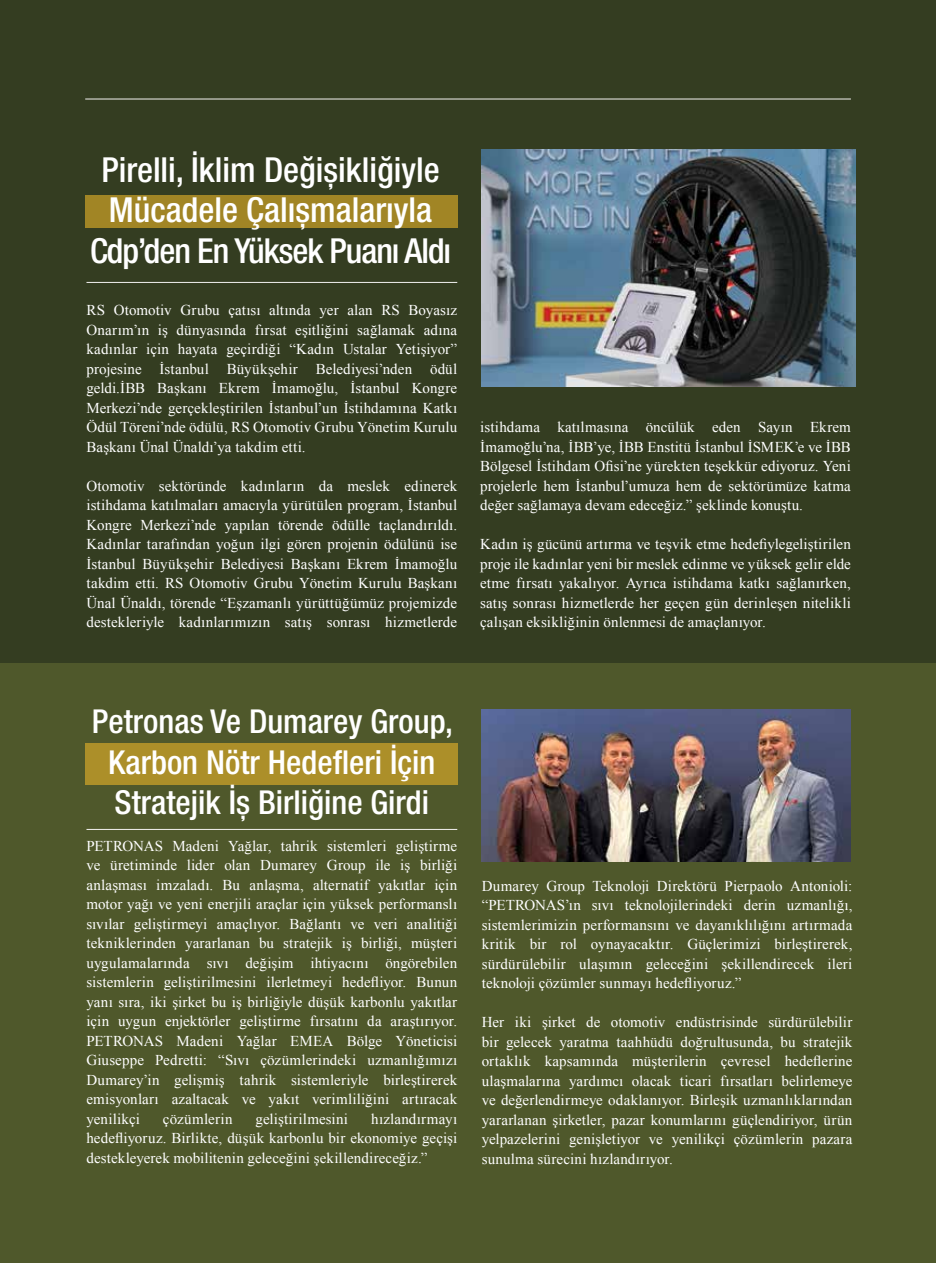
<style>
.page{position:relative;width:936px;height:1263px;background:#fff}
.page>*{position:absolute;margin:0;border:0;box-sizing:border-box;transform-origin:0 0}
.t1{font:500 condensed 34.5px/40.5px "Helvetica Neue LT Pro";color:#fff;text-align:center}
.t2{font:500 condensed 33px/40.5px "Helvetica Neue LT Pro";color:#fff;text-align:center}
.t3{font:15px/19.5px "Times New Roman";letter-spacing:.01em;color:#fff;text-align:justify}
</style>
<div class="page">
<div style="left:0;top:0;width:935px;height:1263px;background:#343d21"></div>
<div style="left:0;top:663px;width:935px;height:600px;background:#4f582b"></div>
<hr style="left:85px;top:99px;width:765px;height:1px;background:#f3f2f1">
<hr style="left:86px;top:282px;width:371px;height:1px;background:#f3f2f1">
<div style="left:85px;top:195px;width:372px;height:33px;background:#a18525"></div>
<img style="left:481px;top:150px;width:374px;height:237px">
<hr style="left:86px;top:829px;width:371px;height:1px;background:#f3f2f1">
<div style="left:85px;top:743px;width:372px;height:42px;background:#ac8f29"></div>
<img style="left:481px;top:709px;width:369px;height:152px">
<h1 class="t1" style="left:90px;top:149px;width:363px">Pirelli, İklim Değişikliğiyle<br>Mücadele Çalışmalarıyla<br>Cdp’den En Yüksek Puanı Aldı</h1>
<p class="t3" style="left:86px;top:300px;width:372px">RS Otomotiv Grubu çatısı altında yer alan RS Boyasız Onarım’ın iş dünyasında fırsat eşitliğini sağlamak adına kadınlar için hayata geçirdiği “Kadın Ustalar Yetişiyor” projesine İstanbul Büyükşehir Belediyesi’nden ödül geldi.İBB Başkanı Ekrem İmamoğlu, İstanbul Kongre Merkezi’nde gerçekleştirilen İstanbul’un İstihdamına Katkı Ödül Töreni’nde ödülü, RS Otomotiv Grubu Yönetim Kurulu Başkanı Ünal Ünaldı’ya takdim etti.</p>
<p class="t3" style="left:86px;top:476px;width:372px">Otomotiv sektöründe kadınların da meslek edinerek istihdama katılmaları amacıyla yürütülen program, İstanbul Kongre Merkezi’nde yapılan törende ödülle taçlandırıldı.<br>Kadınlar tarafından yoğun ilgi gören projenin ödülünü ise İstanbul Büyükşehir Belediyesi Başkanı Ekrem İmamoğlu takdim etti. RS Otomotiv Grubu Yönetim Kurulu Başkanı Ünal Ünaldı, törende “Eşzamanlı yürüttüğümüz projemizde destekleriyle kadınlarımızın satış sonrası hizmetlerde</p>
<p class="t3" style="left:480px;top:417px;width:372px">istihdama katılmasına öncülük eden Sayın Ekrem İmamoğlu’na, İBB’ye, İBB Enstitü İstanbul İSMEK’e ve İBB Bölgesel İstihdam Ofisi’ne yürekten teşekkür ediyoruz. Yeni projelerle hem İstanbul’umuza hem de sektörümüze katma değer sağlamaya devam edeceğiz.” şeklinde konuştu.</p>
<p class="t3" style="left:480px;top:534px;width:372px">Kadın iş gücünü artırma ve teşvik etme hedefiylegeliştirilen proje ile kadınlar yeni bir meslek edinme ve yüksek gelir elde etme fırsatı yakalıyor. Ayrıca istihdama katkı sağlanırken, satış sonrası hizmetlerde her geçen gün derinleşen nitelikli çalışan eksikliğinin önlenmesi de amaçlanıyor.</p>
<h2 class="t2" style="left:92px;top:701px;width:362px">Petronas Ve Dumarey Group,<br>Karbon Nötr Hedefleri İçin<br>Stratejik İş Birliğine Girdi</h2>
<p class="t3" style="left:86px;top:836px;width:372px">PETRONAS Madeni Yağlar, tahrik sistemleri geliştirme ve üretiminde lider olan Dumarey Group ile iş birliği anlaşması imzaladı. Bu anlaşma, alternatif yakıtlar için motor yağı ve yeni enerjili araçlar için yüksek performanslı sıvılar geliştirmeyi amaçlıyor. Bağlantı ve veri analitiği tekniklerinden yararlanan bu stratejik iş birliği, müşteri uygulamalarında sıvı değişim ihtiyacını öngörebilen sistemlerin geliştirilmesini ilerletmeyi hedefliyor. Bunun yanı sıra, iki şirket bu iş birliğiyle düşük karbonlu yakıtlar için uygun enjektörler geliştirme fırsatını da araştırıyor.<br>PETRONAS Madeni Yağlar EMEA Bölge Yöneticisi Giuseppe Pedretti: “Sıvı çözümlerindeki uzmanlığımızı Dumarey’in gelişmiş tahrik sistemleriyle birleştirerek emisyonları azaltacak ve yakıt verimliliğini artıracak yenilikçi</p>
<p class="t3" style="left:86px;top:1109px;width:372px;text-indent:285px">hızlandırmayı hedefliyoruz. Birlikte, düşük karbonlu bir ekonomiye geçişi destekleyerek mobilitenin geleceğini şekillendireceğiz.”</p>
<p class="t3" style="left:163px;top:1109px;width:71px">çözümlerin</p>
<p class="t3" style="left:255px;top:1109px;width:94px">geliştirilmesini</p>
<p class="t3" style="left:481px;top:876px;width:372px">Dumarey Group Teknoloji Direktörü Pierpaolo Antonioli: “PETRONAS’ın sıvı teknolojilerindeki derin uzmanlığı, sistemlerimizin performansını ve dayanıklılığını artırmada kritik bir rol oynayacaktır. Güçlerimizi birleştirerek, sürdürülebilir ulaşımın geleceğini şekillendirecek ileri teknoloji çözümler sunmayı hedefliyoruz.”</p>
<p class="t3" style="left:481px;top:1012px;width:372px">Her iki şirket de otomotiv endüstrisinde sürdürülebilir bir gelecek yaratma taahhüdü doğrultusunda, bu stratejik ortaklık kapsamında müşterilerin çevresel hedeflerine ulaşmalarına yardımcı olacak ticari fırsatları belirlemeye ve değerlendirmeye odaklanıyor. Birleşik uzmanlıklarından yararlanan şirketler, pazar konumlarını güçlendiriyor, ürün yelpazelerini genişletiyor ve yenilikçi çözümlerin pazara sunulma sürecini hızlandırıyor.</p>
</div>
